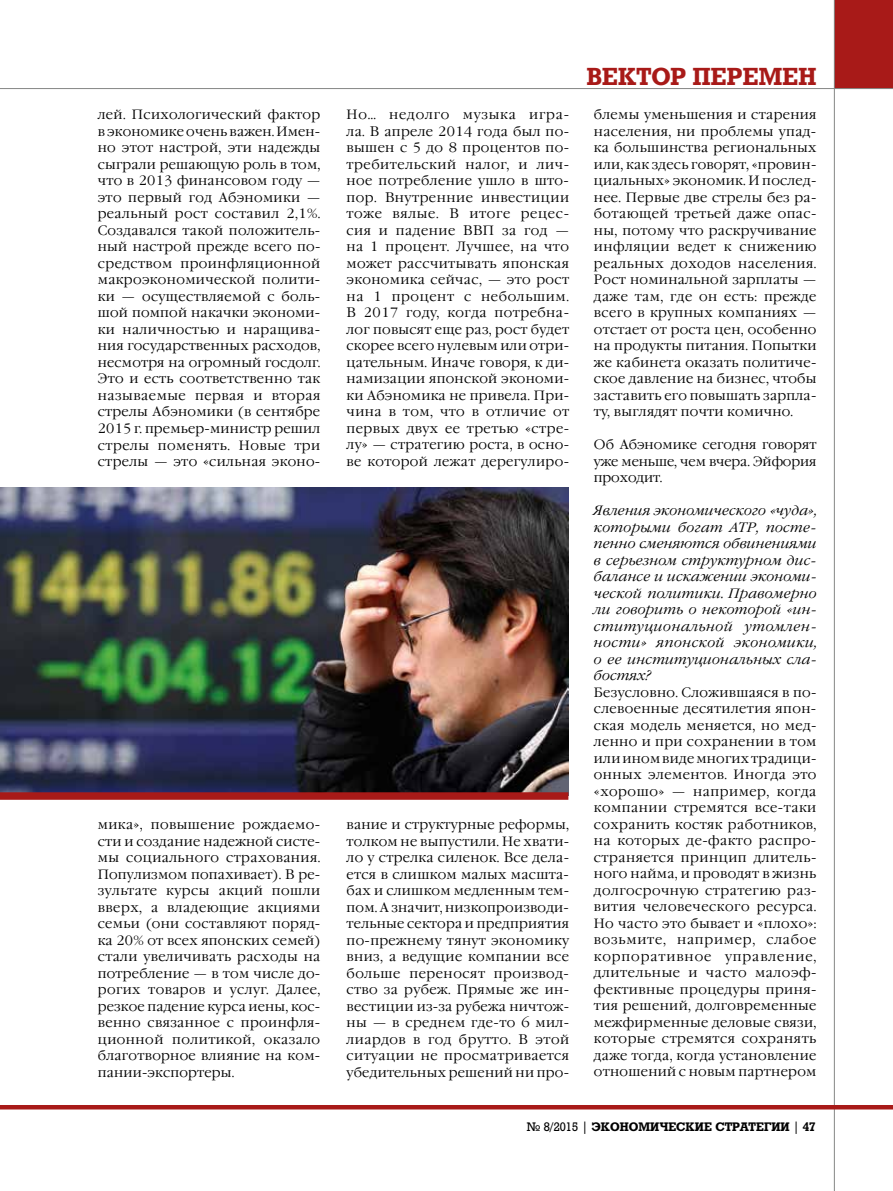
<style>
.page{position:relative;width:893px;height:1191px;background:#fff}
.page>*{position:absolute;margin:0;border:0;box-sizing:border-box;transform-origin:0 0}
.t1{font:700 24px "Rodeo";letter-spacing:.005em;color:#a81a18}
.t2{font:300 13.5px/16.5px "Garamond C";letter-spacing:.025em;color:#000;text-align:justify}
.t3{font:italic 300 13.5px/16.5px "Garamond C";letter-spacing:.025em;color:#000;text-align:justify}
.t4{font:700 12px "Rodeo";color:#000}
.s1{font-weight:400}
</style>
<div class="page">
<div style="left:834px;top:0;width:59px;height:89px;background:#a81a18"></div>
<hr style="left:0;top:88px;width:893px;height:1px;background:#868786">
<hr style="left:834px;top:0;width:1px;height:1191px;background:#868786">
<hr style="left:0;top:1105px;width:893px;height:4px;background:#a81a18">
<img style="left:0;top:487px;width:568px;height:305px">
<div style="left:0;top:792px;width:568px;height:7px;background:#a81a18"></div>
<p class="t2" style="left:98px;top:107px;width:224px">лей. Психологический фактор в экономике очень важен. Имен&shy;но этот настрой, эти надежды сыграли решающую роль в том, что в 2013 финансовом году — это первый год Абэномики — реальный рост составил 2,1%.<br>Создавался такой положитель&shy;ный настрой прежде всего по&shy;средством проинфляционной макроэкономической полити&shy;ки — осуществляемой с боль&shy;шой помпой накачки экономи&shy;ки наличностью и наращива&shy;ния государственных расходов, несмотря на огромный госдолг.<br>Это и есть соответственно так называемые первая и вторая стрелы Абэномики (в сентябре 2015 г. премьер-министр решил стрелы поменять. Новые три стрелы — это «сильная эконо-</p>
<p class="t2" style="left:98px;top:816px;width:224px">мика», повышение рождаемо&shy;сти и создание надежной систе&shy;мы социального страхования.<br>Популизмом попахивает). В ре&shy;зультате курсы акций пошли вверх, а владеющие акциями семьи (они составляют поряд&shy;ка 20% от всех японских семей) стали увеличивать расходы на потребление — в том числе до&shy;рогих товаров и услуг. Далее, резкое падение курса иены, кос&shy;венно связанное с проинфля&shy;ционной политикой, оказало благотворное влияние на ком&shy;пании-экспортеры.</p>
<p class="t2" style="left:347px;top:107px;width:224px">Но… недолго музыка игра&shy;ла. В апреле 2014 года был по&shy;вышен с 5 до 8 процентов по&shy;требительский налог, и лич&shy;ное потребление ушло в што&shy;пор. Внутренние инвестиции тоже вялые. В итоге рецес&shy;сия и падение ВВП за год — на 1 процент. Лучшее, на что может рассчитывать японская экономика сейчас, — это рост на 1 процент с небольшим.<br>В 2017 году, когда потребна&shy;лог повысят еще раз, рост будет скорее всего нулевым или отри&shy;цательным. Иначе говоря, к ди&shy;намизации японской экономи&shy;ки Абэномика не привела. При&shy;чина в том, что в отличие от первых двух ее третью «стре&shy;лу» — стратегию роста, в осно&shy;ве которой лежат дерегулиро-</p>
<p class="t2" style="left:347px;top:816px;width:224px">вание и структурные реформы, толком не выпустили. Не хвати&shy;ло у стрелка силенок. Все дела&shy;ется в слишком малых масшта&shy;бах и слишком медленным тем&shy;пом. А значит, низкопроизводи&shy;тельные сектора и предприятия по-прежнему тянут экономику вниз, а ведущие компании все больше переносят производ&shy;ство за рубеж. Прямые же ин&shy;вестиции из-за рубежа ничтож&shy;ны — в среднем где-то 6 мил&shy;лиардов в год брутто. В этой ситуации не просматривается убедительных решений ни про-</p>
<h1 class="t1" style="left:587px;top:62px;width:231px">ВЕКТОР ПЕРЕМЕН</h1>
<p class="t2" style="left:594px;top:107px;width:224px">блемы уменьшения и старения населения, ни проблемы упад&shy;ка большинства региональных или, как здесь говорят, «провин&shy;циальных» экономик. И послед&shy;нее. Первые две стрелы без ра&shy;ботающей третьей даже опас&shy;ны, потому что раскручивание инфляции ведет к снижению реальных доходов населения.<br>Рост номинальной зарплаты — даже там, где он есть: прежде всего в крупных компаниях — отстает от роста цен, особенно на продукты питания. Попытки же кабинета оказать политиче&shy;ское давление на бизнес, чтобы заставить его повышать зарпла&shy;ту, выглядят почти комично.</p>
<p class="t2" style="left:594px;top:437px;width:224px">Об Абэномике сегодня говорят уже меньше, чем вчера. Эйфория проходит.</p>
<p class="t3" style="left:594px;top:503px;width:224px">Явления экономического «чуда», которыми богат АТР, посте&shy;пенно сменяются обвинениями в серьезном структурном дис&shy;балансе и искажении экономи&shy;ческой политики. Правомерно ли говорить о некоторой «ин&shy;ституциональной утомлен&shy;ности» японской экономики, о ее институциональных сла&shy;бостях?</p>
<p class="t2" style="left:594px;top:684px;width:224px">Безусловно. Сложившаяся в по&shy;слевоенные десятилетия япон&shy;ская модель меняется, но мед&shy;ленно и при сохранении в том или ином виде многих традици&shy;онных элементов. Иногда это «хорошо» — например, когда компании стремятся все-таки сохранить костяк работников, на которых де-факто распро&shy;страняется принцип длитель&shy;ного найма, и проводят в жизнь долгосрочную стратегию раз&shy;вития человеческого ресурса.<br>Но часто это бывает и «плохо»: возьмите, например, слабое корпоративное управление, длительные и часто малоэф&shy;фективные процедуры приня&shy;тия решений, долговременные межфирменные деловые связи, которые стремятся сохранять даже тогда, когда установление отношений с новым партнером</p>
<p class="t4" style="left:527px;top:1119px;width:290px"><span class="s1">№ 8/2015 |</span> ЭКОНОМИЧЕСКИЕ СТРАТЕГИИ <span class="s1">|</span> 47</p>
</div>
